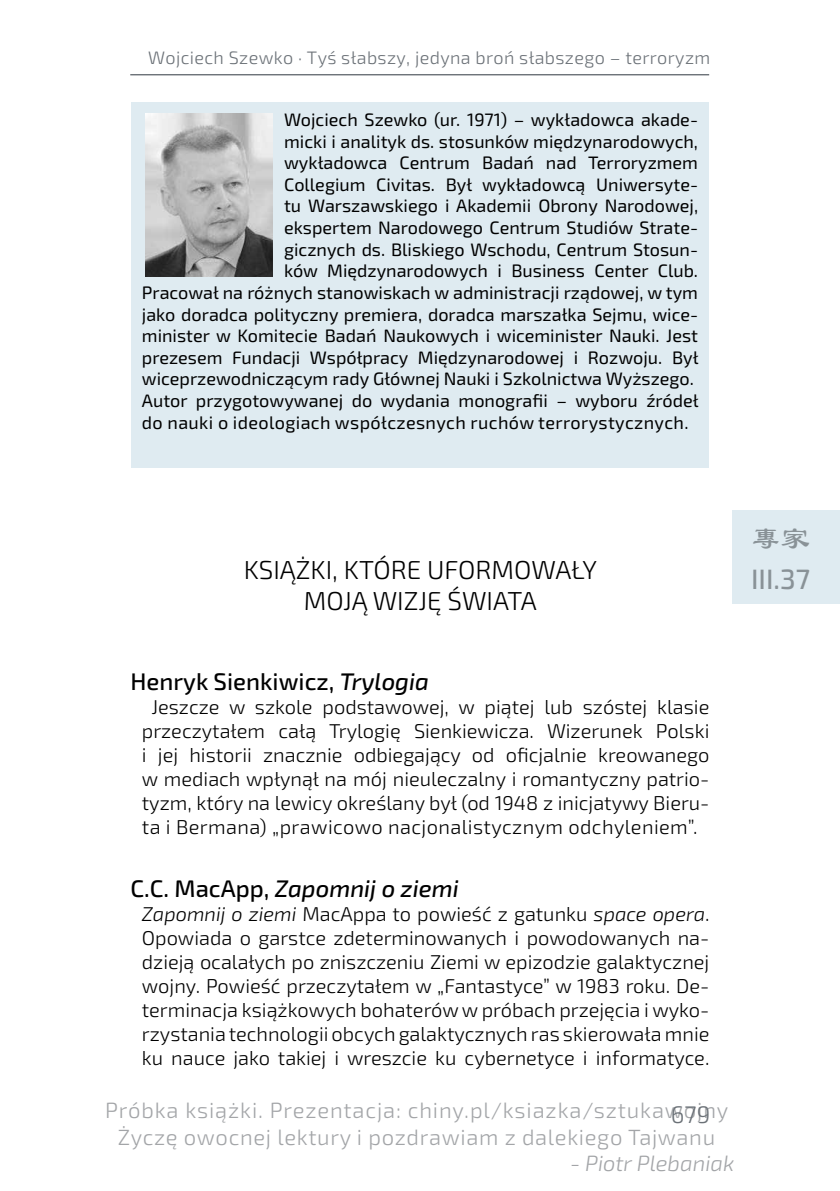
<style>
.page{position:relative;width:840px;height:1191px;background:#fff}
.page>*{position:absolute;margin:0;border:0;box-sizing:border-box;transform-origin:0 0}
.t1{font:32px "Li Su";color:#899297;scale:.91 1}
.t2{font:500 28px "Exo 2";color:#899297}
.t3{font:300 26px/31.2px "Exo 2";color:#000;text-align:center}
.t4{font:500 24px "Exo 2";color:#000}
.t5{font:italic 500 24px "Exo 2";color:#000}
.t6{font:300 24px "Exo 2";color:#6b7177}
.t7{font:300 22px/26.4px "Exo 2";letter-spacing:.03em;color:#a3a5a8;text-align:center}
.t8{font:italic 300 22px "Exo 2";color:#a3a5a8}
.t9{font:300 20px/24px "Exo 2";color:#000;text-align:center}
.t10{font:18px "Exo 2";color:#000}
.t11{font:18px "Exo 2";letter-spacing:.02em;color:#000}
.t12{font:300 18px "Exo 2";letter-spacing:.02em;color:#6b7177}
.s1{font-style:italic}
.s2{font-style:normal}
</style>
<div class="page">
<div style="left:731px;top:510px;width:108px;height:93px;background:#dfebf1"></div>
<div style="left:131px;top:102px;width:577px;height:366px;background:#dfebf1"></div>
<img style="left:145px;top:113px;width:127px;height:164px">
<hr style="left:130px;top:74px;width:578px;height:1px;background:#6b7177">
<p class="t12" style="left:148px;top:45px;width:563px">Wojciech Szewko · Tyś słabszy, jedyna broń słabszego – terroryzm</p>
<p class="t10" style="left:284px;top:107px;width:415px">Wojciech Szewko (ur. 1971) – wykładowca akade-</p>
<p class="t10" style="left:284px;top:129px;width:415px">micki i analityk ds. stosunków międzynarodowych,</p>
<p class="t10" style="left:284px;top:150px;width:415px">wykładowca Centrum Badań nad Terroryzmem</p>
<p class="t10" style="left:284px;top:172px;width:415px">Collegium Civitas. Był wykładowcą Uniwersyte-</p>
<p class="t10" style="left:284px;top:193px;width:415px">tu Warszawskiego i Akademii Obrony Narodowej,</p>
<p class="t10" style="left:284px;top:215px;width:415px">ekspertem Narodowego Centrum Studiów Strate-</p>
<p class="t10" style="left:284px;top:237px;width:415px">gicznych ds. Bliskiego Wschodu, Centrum Stosun-</p>
<p class="t10" style="left:284px;top:258px;width:415px">ków Międzynarodowych i Business Center Club.</p>
<p class="t10" style="left:142px;top:280px;width:557px">Pracował na różnych stanowiskach w administracji rządowej, w tym</p>
<p class="t10" style="left:142px;top:301px;width:557px">jako doradca polityczny premiera, doradca marszałka Sejmu, wice-</p>
<p class="t10" style="left:142px;top:323px;width:557px">minister w Komitecie Badań Naukowych i wiceminister Nauki. Jest</p>
<p class="t10" style="left:142px;top:345px;width:558px">prezesem Fundacji Współpracy Międzynarodowej i Rozwoju. Był</p>
<p class="t10" style="left:142px;top:366px;width:553px">wiceprzewodniczącym rady Głównej Nauki i Szkolnictwa Wyższego.</p>
<p class="t10" style="left:142px;top:388px;width:558px">Autor przygotowywanej do wydania monografii – wyboru źródeł</p>
<p class="t11" style="left:142px;top:409px;width:548px">do nauki o ideologiach współczesnych ruchów terrorystycznych.</p>
<h3 class="t3" style="left:243px;top:553px;width:354px">KSIĄŻKI, KTÓRE UFORMOWAŁY<br>MOJĄ WIZJĘ ŚWIATA</h3>
<h1 class="t1" style="left:751px;top:522px;width:65px">專家</h1>
<h2 class="t2" style="left:750px;top:559px;width:61px">III.37</h2>
<p class="t4" style="left:130px;top:664px;width:300px">Henryk Sienkiwicz, <span class="s1">Trylogia</span></p>
<p class="t9" style="left:142px;top:694px;width:568px">Jeszcze w szkole podstawowej, w piątej lub szóstej klasie przeczytałem całą Trylogię Sienkiewicza. Wizerunek Polski i jej historii znacznie odbiegający od oficjalnie kreowanego w mediach wpłynął na mój nieuleczalny i romantyczny patrio&shy;tyzm, który na lewicy określany był (od 1948 z inicjatywy Bieru&shy;ta i Bermana) „prawicowo nacjonalistycznym odchyleniem”.</p>
<p class="t5" style="left:130px;top:871px;width:329px"><span class="s2">C.C. MacApp,</span> Zapomnij o ziemi</p>
<p class="t9" style="left:142px;top:901px;width:568px;text-align:justify"><span class="s1">Zapomnij o ziemi</span> MacAppa to powieść z gatunku <span class="s1">space opera</span>.<br>Opowiada o garstce zdeterminowanych i powodowanych na&shy;dzieją ocalałych po zniszczeniu Ziemi w epizodzie galaktycznej wojny. Powieść przeczytałem w „Fantastyce” w 1983 roku. De&shy;terminacja książkowych bohaterów w próbach przejęcia i wyko&shy;rzystania technologii obcych galaktycznych ras skierowała mnie ku nauce jako takiej i wreszcie ku cybernetyce i informatyce.</p>
<p class="t7" style="left:105px;top:1096px;width:624px">Próbka książki. Prezentacja: chiny.pl/ksiazka/sztukawojny<br>Życzę owocnej lektury i pozdrawiam z dalekiego Tajwanu</p>
<p class="t8" style="left:569px;top:1148px;width:166px"><span class="s2">-</span> Piotr Plebaniak</p>
<p class="t6" style="left:670px;top:1097px;width:41px">679</p>
</div>
